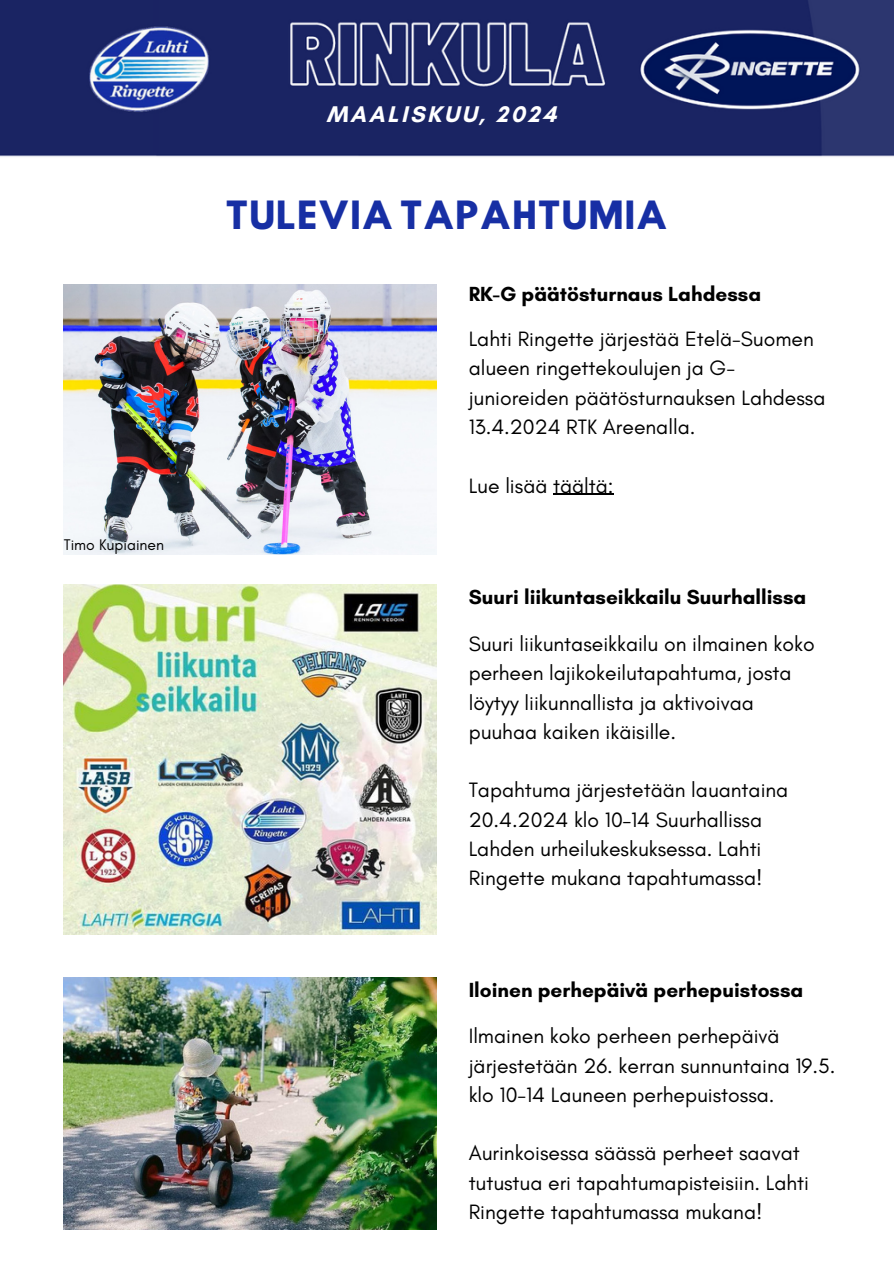
<style>
.page{position:relative;width:894px;height:1264px;background:#fff}
.page>*{position:absolute;margin:0;border:0;box-sizing:border-box;transform-origin:0 0}
.t1{font:34.5px "Hussar Bd";color:#172fa4}
.t2{font:700 23.1px "Glacial Indifference";letter-spacing:.115em;color:#fff}
.t3{font:21.15px/29.2px "Glacial Indifference";color:#000}
.t4{font:700 20.85px "Glacial Indifference";color:#000}
.t5{font:15.75px "Glacial Indifference";color:#000}
</style>
<div class="page">
<img style="left:0;top:0;width:893px;height:157px">
<img style="left:64px;top:285px;width:372px;height:270px">
<img style="left:64px;top:585px;width:372px;height:349px">
<img style="left:64px;top:977px;width:372px;height:252px">
<hr style="left:553px;top:493px;width:60px;height:2px;background:#000">
<p class="t5" style="left:64px;top:535px;width:102px">Timo Kupiainen</p>
<p class="t2" style="left:326px;top:100px;width:231px">MAALISKUU, 2024</p>
<h1 class="t1" style="left:225px;top:198px;width:444px">TULEVIA TAPAHTUMIA</h1>
<p class="t4" style="left:468px;top:281px;width:294px">RK-G päätösturnaus Lahdessa</p>
<p class="t3" style="left:468px;top:324px;width:358px">Lahti Ringette järjestää Etelä-Suomen alueen ringettekoulujen ja G&shy;junioreiden päätösturnauksen Lahdessa 13.4.2024 RTK Areenalla.</p>
<p class="t3" style="left:468px;top:470px;width:146px">Lue lisää täältä:</p>
<p class="t4" style="left:468px;top:584px;width:339px">Suuri liikuntaseikkailu Suurhallissa</p>
<p class="t3" style="left:468px;top:629px;width:347px">Suuri liikuntaseikkailu on ilmainen koko perheen lajikokeilutapahtuma, josta löytyy liikunnallista ja aktivoivaa puuhaa kaiken ikäisille.</p>
<p class="t3" style="left:468px;top:775px;width:321px">Tapahtuma järjestetään lauantaina 20.4.2024 klo 10–14 Suurhallissa Lahden urheilukeskuksessa. Lahti Ringette mukana tapahtumassa!</p>
<p class="t4" style="left:468px;top:977px;width:336px">Iloinen perhepäivä perhepuistossa</p>
<p class="t3" style="left:468px;top:1021px;width:368px">Ilmainen koko perheen perhepäivä järjestetään 26. kerran sunnuntaina 19.5. klo 10-14 Launeen perhepuistossa.</p>
<p class="t3" style="left:468px;top:1138px;width:342px">Aurinkoisessa säässä perheet saavat tutustua eri tapahtumapisteisiin. Lahti<br>Ringette tapahtumassa mukana!</p>
</div>
